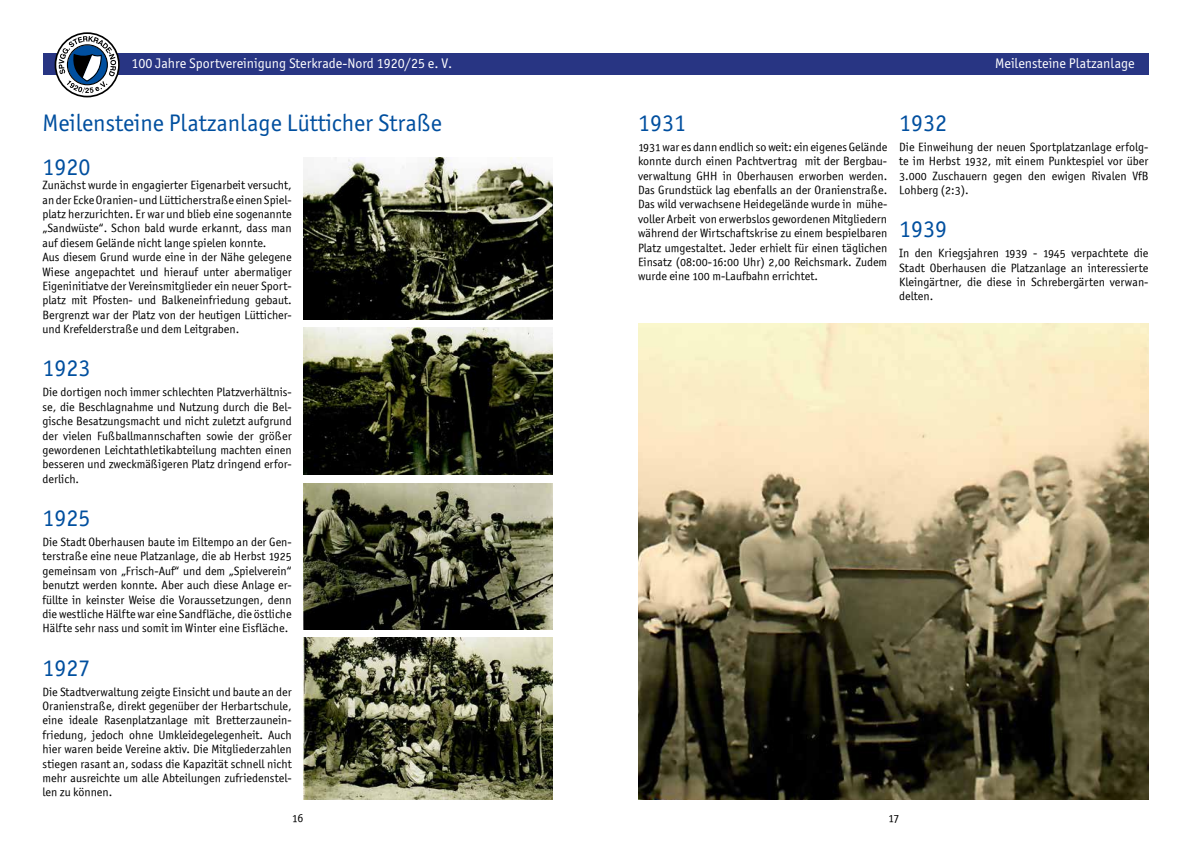
<style>
.page{position:relative;width:1191px;height:842px;background:#fff}
.page>*{position:absolute;margin:0;border:0;box-sizing:border-box;transform-origin:0 0}
.t1{font:24px "Officina Sans ITC Pro";color:#004f9f}
.t2{font:14px "Officina Sans ITC Pro";color:#fff}
.t3{font:12px/14.4px "Officina Sans OSITCTT Book";color:#000;text-align:justify}
</style>
<div class="page">
<div style="left:43px;top:53px;width:1105px;height:22px;background:#283583"></div>
<svg style="left:55px;top:32px;width:65px;height:65px"></svg>
<img style="left:304px;top:328px;width:249px;height:146px">
<img style="left:304px;top:483px;width:249px;height:147px">
<img style="left:304px;top:157px;width:249px;height:162px">
<img style="left:304px;top:638px;width:249px;height:162px">
<img style="left:638px;top:323px;width:510px;height:476px">
<p class="t2" style="left:131px;top:56px;width:322px">100 Jahre Sportvereinigung Sterkrade-Nord 1920/25 e. V.</p>
<h1 class="t1" style="left:43px;top:109px;width:401px">Meilensteine Platzanlage Lütticher Straße</h1>
<h1 class="t1" style="left:43px;top:152px;width:49px">1920</h1>
<p class="t3" style="left:43px;top:178px;width:251px;text-align:left">Zunächst wurde in engagierter Eigenarbeit versucht, an der Ecke Oranien- und Lütticherstraße einen Spiel&shy;platz herzurichten. Er war und blieb eine sogenannte „Sandwüste“. Schon bald wurde erkannt, dass man auf diesem Gelände nicht lange spielen konnte.<br>Aus diesem Grund wurde eine in der Nähe gelegene Wiese angepachtet und hierauf unter abermaliger Eigeninitiatve der Vereinsmitglieder ein neuer Sport&shy;platz mit Pfosten- und Balkeneinfriedung gebaut.<br>Bergrenzt war der Platz von der heutigen Lütticher&shy;und Krefelderstraße und dem Leitgraben.</p>
<h1 class="t1" style="left:43px;top:354px;width:49px">1923</h1>
<p class="t3" style="left:43px;top:385px;width:251px">Die dortigen noch immer schlechten Platzverhältnis&shy;se, die Beschlagnahme und Nutzung durch die Bel&shy;gische Besatzungsmacht und nicht zuletzt aufgrund der vielen Fußballmannschaften sowie der größer gewordenen Leichtathletikabteilung machten einen besseren und zweckmäßigeren Platz dringend erfor&shy;derlich.</p>
<h1 class="t1" style="left:43px;top:504px;width:49px">1925</h1>
<p class="t3" style="left:43px;top:535px;width:251px">Die Stadt Oberhausen baute im Eiltempo an der Gen&shy;terstraße eine neue Platzanlage, die ab Herbst 1925 gemeinsam von „Frisch-Auf“ und dem „Spielverein“ benutzt werden konnte. Aber auch diese Anlage er&shy;füllte in keinster Weise die Voraussetzungen, denn die westliche Hälfte war eine Sandfläche, die östliche Hälfte sehr nass und somit im Winter eine Eisfläche.</p>
<h1 class="t1" style="left:43px;top:653px;width:49px">1927</h1>
<p class="t3" style="left:43px;top:684px;width:251px">Die Stadtverwaltung zeigte Einsicht und baute an der Oranienstraße, direkt gegenüber der Herbartschule, eine ideale Rasenplatzanlage mit Bretterzaunein&shy;friedung, jedoch ohne Umkleidegelegenheit. Auch hier waren beide Vereine aktiv. Die Mitgliederzahlen stiegen rasant an, sodass die Kapazität schnell nicht mehr ausreichte um alle Abteilungen zufriedenstel&shy;len zu können.</p>
<p class="t2" style="left:995px;top:55px;width:141px">Meilensteine Platzanlage</p>
<h1 class="t1" style="left:638px;top:109px;width:49px">1931</h1>
<p class="t3" style="left:638px;top:139px;width:251px">1931 war es dann endlich so weit: ein eigenes Gelände konnte durch einen Pachtvertrag mit der Bergbau&shy;verwaltung GHH in Oberhausen erworben werden.<br>Das Grundstück lag ebenfalls an der Oranienstraße.<br>Das wild verwachsene Heidegelände wurde in mühe&shy;voller Arbeit von erwerbslos gewordenen Mitgliedern während der Wirtschaftskrise zu einem bespielbaren Platz umgestaltet. Jeder erhielt für einen täglichen Einsatz (08:00-16:00 Uhr) 2,00 Reichsmark. Zudem wurde eine 100 m-Laufbahn errichtet.</p>
<h1 class="t1" style="left:899px;top:109px;width:49px">1932</h1>
<p class="t3" style="left:899px;top:139px;width:251px">Die Einweihung der neuen Sportplatzanlage erfolg&shy;te im Herbst 1932, mit einem Punktespiel vor über 3.000 Zuschauern gegen den ewigen Rivalen VfB Lohberg (2:3).</p>
<h1 class="t1" style="left:899px;top:215px;width:49px">1939</h1>
<p class="t3" style="left:899px;top:246px;width:251px">In den Kriegsjahren 1939 - 1945 verpachtete die Stadt Oberhausen die Platzanlage an interessierte Kleingärtner, die diese in Schrebergärten verwan&shy;delten.</p>
<p class="t3" style="left:292px;top:810px;width:13px">16</p>
<p class="t3" style="left:888px;top:811px;width:13px">17</p>
</div>
